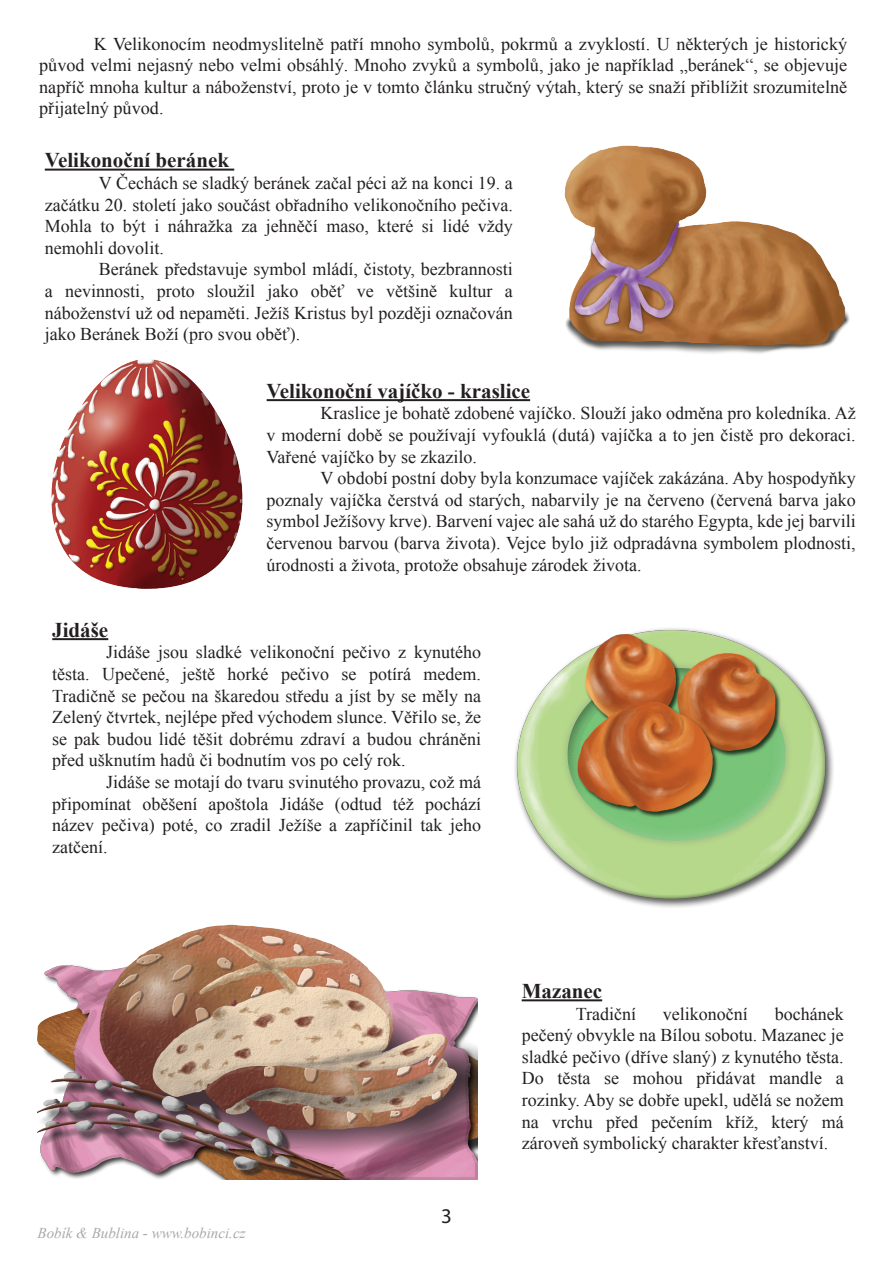
<style>
.page{position:relative;width:893px;height:1263px;background:#fff}
.page>*{position:absolute;margin:0;border:0;box-sizing:border-box;transform-origin:0 0}
.t1{font:700 21px "Times New Roman";color:#231f20}
.t2{font:21px "Myriad Pro";color:#231f20}
.t3{font:18px/21.6px "Times New Roman";color:#231f20;text-align:justify}
.t4{font:italic 15px "Times New Roman";color:#a8a9ad}
</style>
<div class="page">
<hr style="left:45px;top:169px;width:189px;height:2px;background:#231f20">
<hr style="left:267px;top:399px;width:263px;height:2px;background:#231f20">
<hr style="left:52px;top:638px;width:56px;height:2px;background:#231f20">
<hr style="left:522px;top:999px;width:80px;height:2px;background:#231f20">
<img style="left:564px;top:145px;width:286px;height:209px">
<img style="left:51px;top:351px;width:192px;height:238px">
<img style="left:514px;top:628px;width:319px;height:280px">
<img style="left:37px;top:924px;width:441px;height:255px">
<p class="t3" style="left:39px;top:32px;width:809px;text-indent:55px">K Velikonocím neodmyslitelně patří mnoho symbolů, pokrmů a zvyklostí. U některých je historický původ velmi nejasný nebo velmi obsáhlý. Mnoho zvyků a symbolů, jako je například „beránek“, se objevuje napříč mnoha kultur a náboženství, proto je v tomto článku stručný výtah, který se snaží přiblížit srozumitelně přijatelný původ.</p>
<p class="t1" style="left:45px;top:145px;width:186px">Velikonoční beránek</p>
<p class="t3" style="left:45px;top:172px;width:470px;text-indent:54px">V Čechách se sladký beránek začal péci až na konci 19. a začátku 20. století jako součást obřadního velikonočního pečiva.<br>Mohla to být i náhražka za jehněčí maso, které si lidé vždy nemohli dovolit.</p>
<p class="t3" style="left:45px;top:258px;width:470px;text-indent:54px">Beránek představuje symbol mládí, čistoty, bezbrannosti a nevinnosti, proto sloužil jako oběť ve většině kultur a náboženství už od nepaměti. Ježíš Kristus byl později označován jako Beránek Boží (pro svou oběť).</p>
<p class="t1" style="left:267px;top:376px;width:265px">Velikonoční vajíčko - kraslice</p>
<p class="t3" style="left:267px;top:402px;width:591px;text-indent:54px">Kraslice je bohatě zdobené vajíčko. Slouží jako odměna pro koledníka. Až v moderní době se používají vyfouklá (dutá) vajíčka a to jen čistě pro dekoraci.<br>Vařené vajíčko by se zkazilo.</p>
<p class="t3" style="left:267px;top:467px;width:591px;text-indent:54px">V období postní doby byla konzumace vajíček zakázána. Aby hospodyňky poznaly vajíčka čerstvá od starých, nabarvily je na červeno (červená barva jako symbol Ježíšovy krve). Barvení vajec ale sahá už do starého Egypta, kde jej barvili červenou barvou (barva života). Vejce bylo již odpradávna symbolem plodnosti, úrodnosti a života, protože obsahuje zárodek života.</p>
<p class="t1" style="left:52px;top:615px;width:58px">Jidáše</p>
<p class="t3" style="left:52px;top:641px;width:430px;text-indent:54px">Jidáše jsou sladké velikonoční pečivo z kynutého těsta. Upečené, ještě horké pečivo se potírá medem.<br>Tradičně se pečou na škaredou středu a jíst by se měly na Zelený čtvrtek, nejlépe před východem slunce. Věřilo se, že se pak budou lidé těšit dobrému zdraví a budou chráněni před ušknutím hadů či bodnutím vos po celý rok.</p>
<p class="t3" style="left:52px;top:771px;width:430px;text-indent:54px">Jidáše se motají do tvaru svinutého provazu, což má připomínat oběšení apoštola Jidáše (odtud též pochází název pečiva) poté, co zradil Ježíše a zapříčinil tak jeho zatčení.</p>
<p class="t4" style="left:38px;top:1222px;width:210px">Bobík &amp; Bublina - www.bobinci.cz</p>
<p class="t2" style="left:441px;top:1203px;width:12px">3</p>
<p class="t1" style="left:522px;top:976px;width:82px">Mazanec</p>
<p class="t3" style="left:576px;top:1002px;width:62px">Tradiční</p>
<p class="t3" style="left:663px;top:1002px;width:86px">velikonoční</p>
<p class="t3" style="left:522px;top:1002px;width:323px;text-indent:253px">bochánek pečený obvykle na Bílou sobotu. Mazanec je sladké pečivo (dříve slaný) z kynutého těsta.<br>Do těsta se mohou přidávat mandle a rozinky. Aby se dobře upekl, udělá se nožem na vrchu před pečením kříž, který má zároveň symbolický charakter křesťanství.</p>
</div>
